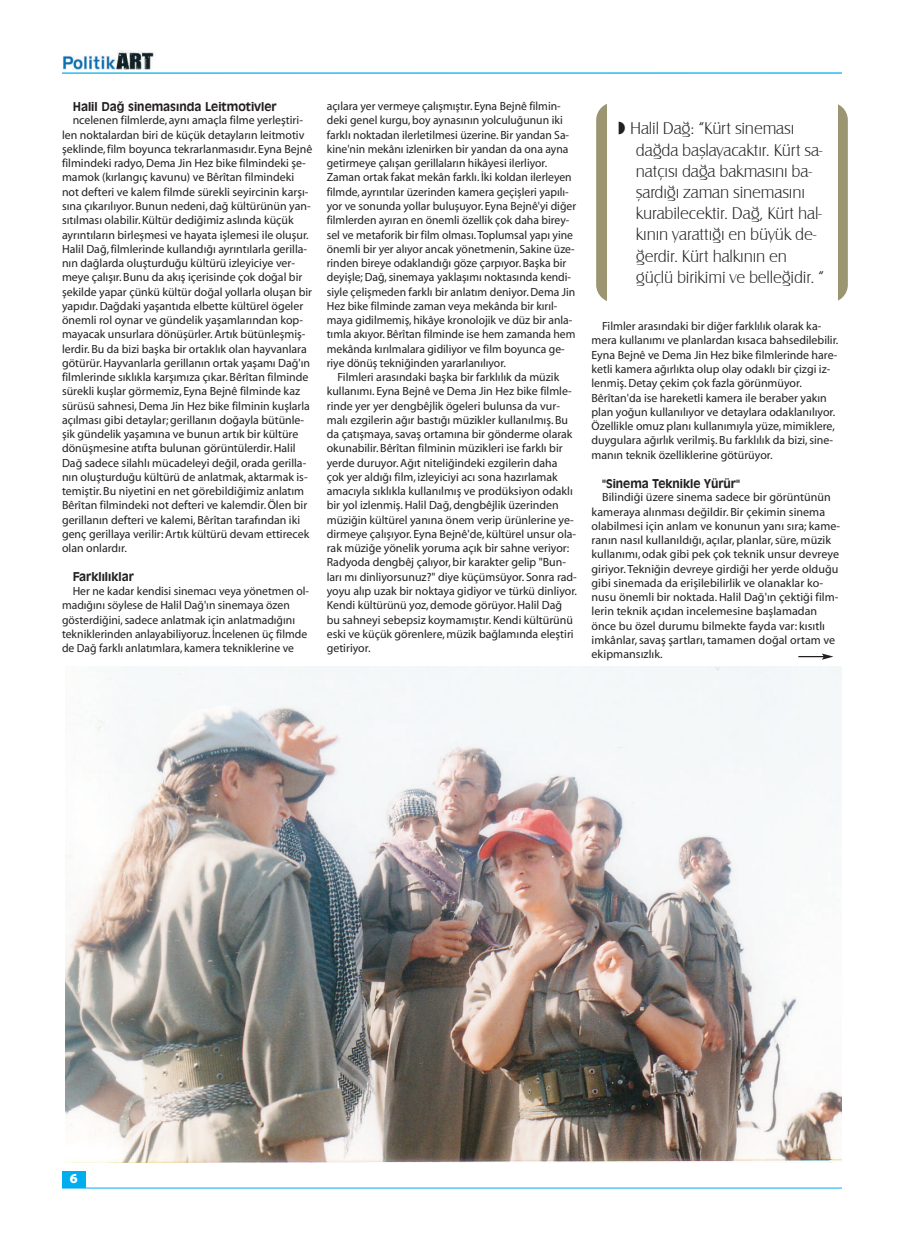
<style>
.page{position:relative;width:904px;height:1241px;background:#fff}
.page>*{position:absolute;margin:0;border:0;box-sizing:border-box;transform-origin:0 0}
.t1{font:17.5px/21.1px "Castle T Ligh";letter-spacing:-.01em;color:#231f20}
.t2{font:13.75px "D Myriad Turk Blk";color:#fff}
.t3{font:11.88px/14.2px "D Myriad Turk Rg";color:#231f20}
.t4{font:700 11.88px "Incised 901 BT";color:#231f20}
</style>
<div class="page">
<hr style="left:62px;top:72px;width:780px;height:2px;background:#00aeef">
<img style="left:63px;top:50px;width:91px;height:20px">
<div style="left:62px;top:1170px;width:23px;height:17px;background:#00aeef"></div>
<hr style="left:62px;top:1187px;width:780px;height:1px;background:#00aeef">
<div style="left:596px;top:102px;width:251px;height:200px;background:#9c9572;border-radius:18px"></div>
<div style="left:607px;top:93px;width:230px;height:219px;background:#fff"></div>
<img style="left:66px;top:666px;width:776px;height:496px">
<svg style="left:798px;top:653px;width:35px;height:6px"></svg>
<p class="t4" style="left:73px;top:99px;width:205px">Halil Dağ sinemasında Leitmotivler</p>
<p class="t3" style="left:62px;top:114px;width:252px;text-indent:11px">ncelenen filmlerde, aynı amaçla filme yerleştiri&shy;len noktalardan biri de küçük detayların leitmotiv şeklinde, film boyunca tekrarlanmasıdır. Eyna Bejnê filmindeki radyo, Dema Jin Hez bike filmindeki şe&shy;mamok (kırlangıç kavunu) ve Bêrîtan filmindeki not defteri ve kalem filmde sürekli seyircinin karşı&shy;sına çıkarılıyor. Bunun nedeni, dağ kültürünün yan&shy;sıtılması olabilir. Kültür dediğimiz aslında küçük ayrıntıların birleşmesi ve hayata işlemesi ile oluşur.<br>Halil Dağ, filmlerinde kullandığı ayrıntılarla gerilla&shy;nın dağlarda oluşturduğu kültürü izleyiciye ver&shy;meye çalışır. Bunu da akış içerisinde çok doğal bir şekilde yapar çünkü kültür doğal yollarla oluşan bir yapıdır. Dağdaki yaşantıda elbette kültürel ögeler önemli rol oynar ve gündelik yaşamlarından kop&shy;mayacak unsurlara dönüşürler. Artık bütünleşmiş&shy;lerdir. Bu da bizi başka bir ortaklık olan hayvanlara götürür. Hayvanlarla gerillanın ortak yaşamı Dağ'ın filmlerinde sıklıkla karşımıza çıkar. Bêrîtan filminde sürekli kuşlar görmemiz, Eyna Bejnê filminde kaz sürüsü sahnesi, Dema Jin Hez bike filminin kuşlarla açılması gibi detaylar; gerillanın doğayla bütünle&shy;şik gündelik yaşamına ve bunun artık bir kültüre dönüşmesine atıfta bulunan görüntülerdir. Halil Dağ sadece silahlı mücadeleyi değil, orada gerilla&shy;nın oluşturduğu kültürü de anlatmak, aktarmak is&shy;temiştir. Bu niyetini en net görebildiğimiz anlatım Bêrîtan filmindeki not defteri ve kalemdir. Ölen bir gerillanın defteri ve kalemi, Bêrîtan tarafından iki genç gerillaya verilir: Artık kültürü devam ettirecek olan onlardır.</p>
<p class="t4" style="left:73px;top:569px;width:63px">Farklılıklar</p>
<p class="t3" style="left:62px;top:585px;width:248px;text-indent:11px">Her ne kadar kendisi sinemacı veya yönetmen ol&shy;madığını söylese de Halil Dağ'ın sinemaya özen gösterdiğini, sadece anlatmak için anlatmadığını tekniklerinden anlayabiliyoruz. İncelenen üç filmde de Dağ farklı anlatımlara, kamera tekniklerine ve</p>
<p class="t3" style="left:327px;top:100px;width:251px">açılara yer vermeye çalışmıştır. Eyna Bejnê filmin&shy;deki genel kurgu, boy aynasının yolculuğunun iki farklı noktadan ilerletilmesi üzerine. Bir yandan Sa&shy;kine'nin mekânı izlenirken bir yandan da ona ayna getirmeye çalışan gerillaların hikâyesi ilerliyor.<br>Zaman ortak fakat mekân farklı. İki koldan ilerleyen filmde, ayrıntılar üzerinden kamera geçişleri yapılı&shy;yor ve sonunda yollar buluşuyor. Eyna Bejnê'yi diğer filmlerden ayıran en önemli özellik çok daha birey&shy;sel ve metaforik bir film olması. Toplumsal yapı yine önemli bir yer alıyor ancak yönetmenin, Sakine üze&shy;rinden bireye odaklandığı göze çarpıyor. Başka bir deyişle; Dağ, sinemaya yaklaşımı noktasında kendi&shy;siyle çelişmeden farklı bir anlatım deniyor. Dema Jin Hez bike filminde zaman veya mekânda bir kırıl&shy;maya gidilmemiş, hikâye kronolojik ve düz bir anla&shy;tımla akıyor. Bêrîtan filminde ise hem zamanda hem mekânda kırılmalara gidiliyor ve film boyunca ge&shy;riye dönüş tekniğinden yararlanılıyor.</p>
<p class="t3" style="left:327px;top:371px;width:252px;text-indent:11px">Filmleri arasındaki başka bir farklılık da müzik kullanımı. Eyna Bejnê ve Dema Jin Hez bike filmle&shy;rinde yer yer dengbêjlik ögeleri bulunsa da vur&shy;malı ezgilerin ağır bastığı müzikler kullanılmış. Bu da çatışmaya, savaş ortamına bir gönderme olarak okunabilir. Bêrîtan filminin müzikleri ise farklı bir yerde duruyor. Ağıt niteliğindeki ezgilerin daha çok yer aldığı film, izleyiciyi acı sona hazırlamak amacıyla sıklıkla kullanılmış ve prodüksiyon odaklı bir yol izlenmiş. Halil Dağ, dengbêjlik üzerinden müziğin kültürel yanına önem verip ürünlerine ye&shy;dirmeye çalışıyor. Eyna Bejnê'de, kültürel unsur ola&shy;rak müziğe yönelik yoruma açık bir sahne veriyor:<br>Radyoda dengbêj çalıyor, bir karakter gelip "Bun&shy;ları mı dinliyorsunuz?" diye küçümsüyor. Sonra rad&shy;yoyu alıp uzak bir noktaya gidiyor ve türkü dinliyor.<br>Kendi kültürünü yoz, demode görüyor. Halil Dağ bu sahneyi sebepsiz koymamıştır. Kendi kültürünü eski ve küçük görenlere, müzik bağlamında eleştiri getiriyor.</p>
<h1 class="t1" style="left:636px;top:117px;width:190px;text-indent:-6px">Halil Dağ: “Kürt sineması dağda başlayacaktır. Kürt sa&shy;natçısı dağa bakmasını ba&shy;şardığı zaman sinemasını kurabilecektir. Dağ, Kürt hal&shy;kının yarattığı en büyük de&shy;ğerdir. Kürt halkının en güçlü birikimi ve belleğidir. “</h1>
<p class="t3" style="left:591px;top:320px;width:248px;text-indent:11px">Filmler arasındaki bir diğer farklılık olarak ka&shy;mera kullanımı ve planlardan kısaca bahsedilebilir.<br>Eyna Bejnê ve Dema Jin Hez bike filmlerinde hare&shy;ketli kamera ağırlıkta olup olay odaklı bir çizgi iz&shy;lenmiş. Detay çekim çok fazla görünmüyor.<br>Bêrîtan'da ise hareketli kamera ile beraber yakın plan yoğun kullanılıyor ve detaylara odaklanılıyor.<br>Özellikle omuz planı kullanımıyla yüze, mimiklere, duygulara ağırlık verilmiş. Bu farklılık da bizi, sine&shy;manın teknik özelliklerine götürüyor.</p>
<p class="t4" style="left:602px;top:476px;width:139px">"Sinema Teknikle Yürür"</p>
<p class="t3" style="left:591px;top:491px;width:250px;text-indent:11px">Bilindiği üzere sinema sadece bir görüntünün kameraya alınması değildir. Bir çekimin sinema olabilmesi için anlam ve konunun yanı sıra; kame&shy;ranın nasıl kullanıldığı, açılar, planlar, süre, müzik kullanımı, odak gibi pek çok teknik unsur devreye giriyor. Tekniğin devreye girdiği her yerde olduğu gibi sinemada da erişilebilirlik ve olanaklar ko&shy;nusu önemli bir noktada. Halil Dağ'ın çektiği film&shy;lerin teknik açıdan incelemesine başlamadan önce bu özel durumu bilmekte fayda var: kısıtlı imkânlar, savaş şartları, tamamen doğal ortam ve ekipmansızlık.</p>
<p class="t2" style="left:70px;top:1172px;width:9px">6</p>
</div>
